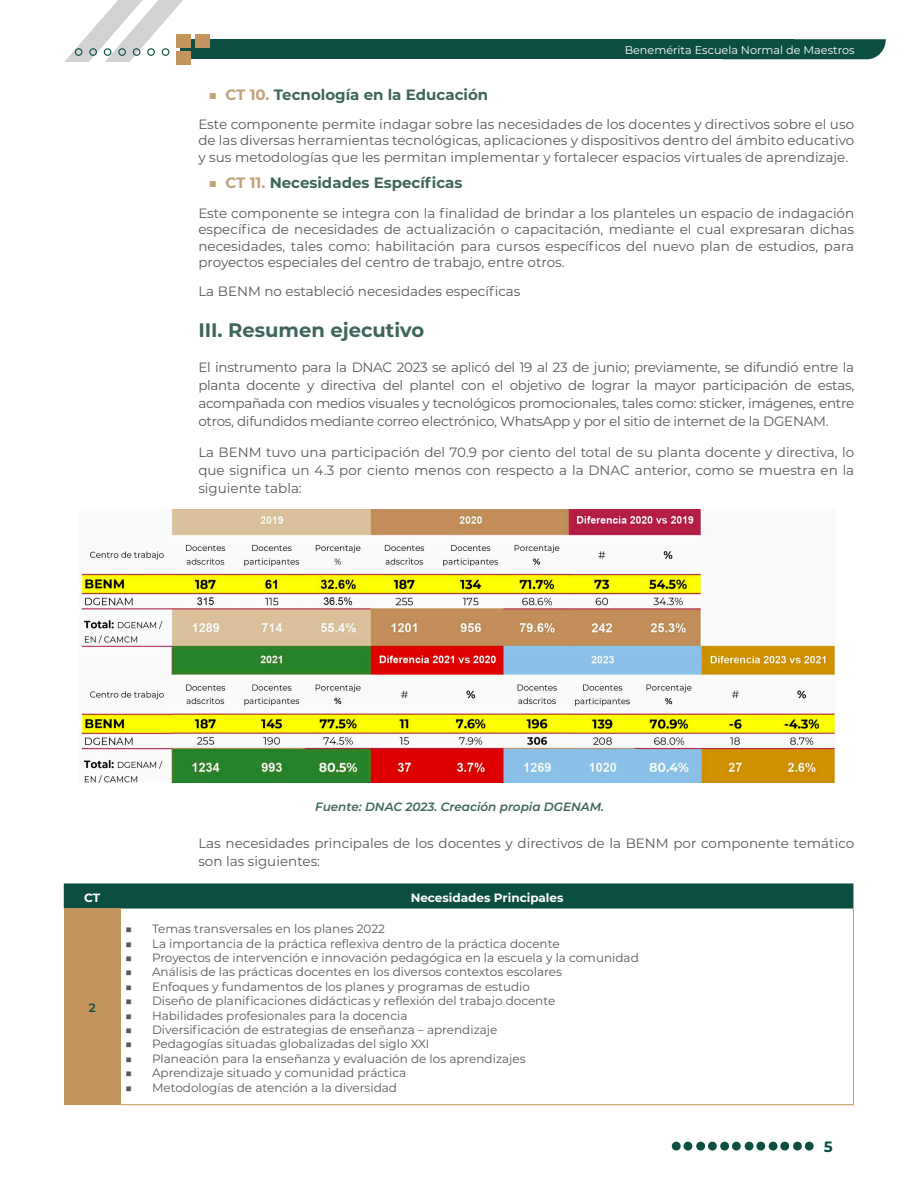
<style>
.page{position:relative;width:918px;height:1188px;background:#fff}
.page>*{position:absolute;margin:0;border:0;box-sizing:border-box;transform-origin:0 0}
.parrafo_1{font:700 19.5px "Montserrat";color:#3d655b}
.t1{font:700 15px "Montserrat";color:#3d655b}
.t2{font:700 15px "Montserrat";color:#0d4e42}
.parrafo_1-2{font:13.5px/18px "Montserrat";color:#57585a;text-align:justify}
.t3{font:12px "Montserrat";color:#57585a}
.parrafo_1-3{font:italic 600 12px "Montserrat";color:#3d655b}
.t4{font:700 12px "Montserrat";color:#fff}
.t5{font:600 12px "Montserrat";color:#0d4e42}
.t6{font:11.25px "Montserrat";color:#fff}
.s1{color:#c0a077}
.s2{font-weight:700}
</style>
<div class="page">
<div style="left:180px;top:39px;width:613px;height:20px;background:#0d4e42"></div>
<svg style="left:793px;top:39px;width:93px;height:20px;background:#1a574c"></svg>
<svg style="left:64px;top:0;width:119px;height:62px"></svg>
<div style="left:672px;top:1142px;width:9px;height:9px;background:#0d4e42;border-radius:50%"></div>
<div style="left:684px;top:1142px;width:8px;height:9px;background:#0d4e42;border-radius:50%"></div>
<div style="left:696px;top:1142px;width:9px;height:9px;background:#0d4e42;border-radius:50%"></div>
<div style="left:708px;top:1142px;width:9px;height:9px;background:#0d4e42;border-radius:50%"></div>
<div style="left:720px;top:1142px;width:9px;height:9px;background:#0d4e42;border-radius:50%"></div>
<div style="left:732px;top:1142px;width:9px;height:9px;background:#0d4e42;border-radius:50%"></div>
<div style="left:745px;top:1142px;width:9px;height:9px;background:#0d4e42;border-radius:50%"></div>
<div style="left:756px;top:1142px;width:9px;height:9px;background:#0d4e42;border-radius:50%"></div>
<div style="left:769px;top:1142px;width:8px;height:9px;background:#0d4e42;border-radius:50%"></div>
<div style="left:780px;top:1142px;width:9px;height:9px;background:#0d4e42;border-radius:50%"></div>
<div style="left:793px;top:1142px;width:9px;height:9px;background:#0d4e42;border-radius:50%"></div>
<div style="left:805px;top:1142px;width:9px;height:9px;background:#0d4e42;border-radius:50%"></div>
<div style="left:195px;top:34px;width:15px;height:14px;background:#c3945d"></div>
<div style="left:177px;top:34px;width:14px;height:14px;background:#c3945d"></div>
<div style="left:177px;top:51px;width:14px;height:14px;background:#c3945d"></div>
<svg style="left:64px;top:883px;width:789px;height:26px;background:#155448"></svg>
<div style="left:64px;top:909px;width:57px;height:196px;background:#c3945d"></div>
<hr style="left:853px;top:909px;width:1px;height:195px;background:#c3945d">
<hr style="left:121px;top:1104px;width:733px;height:1px;background:#c3945d">
<img style="left:80px;top:510px;width:756px;height:273px">
<p class="t6" style="left:625px;top:42px;width:232px">Benemérita Escuela Normal de Maestros</p>
<p class="t1" style="left:208px;top:83px;width:281px"><span class="s1">■ CT 10.</span> Tecnología en la Educación</p>
<p class="parrafo_1-2" style="left:198px;top:115px;width:657px;line-height:16.5px">Este componente permite indagar sobre las necesidades de los docentes y directivos sobre el uso de las diversas herramientas tecnológicas, aplicaciones y dispositivos dentro del ámbito educativo y sus metodologías que les permitan implementar y fortalecer espacios virtuales de aprendizaje.</p>
<p class="t1" style="left:208px;top:172px;width:256px"><span class="s1">■ CT 11.</span> Necesidades Específicas</p>
<p class="parrafo_1-2" style="left:198px;top:204px;width:657px;line-height:16.5px">Este componente se integra con la finalidad de brindar a los planteles un espacio de indagación específica de necesidades de actualización o capacitación, mediante el cual expresaran dichas necesidades, tales como: habilitación para cursos específicos del nuevo plan de estudios, para proyectos especiales del centro de trabajo, entre otros.</p>
<p class="parrafo_1-2" style="left:198px;top:282px;width:324px">La BENM no estableció necesidades específicas</p>
<p class="parrafo_1" style="left:198px;top:316px;width:228px">III. Resumen ejecutivo</p>
<p class="parrafo_1-2" style="left:198px;top:358px;width:657px">El instrumento para la DNAC 2023 se aplicó del 19 al 23 de junio; previamente, se difundió entre la planta docente y directiva del plantel con el objetivo de lograr la mayor participación de estas, acompañada con medios visuales y tecnológicos promocionales, tales como: sticker, imágenes, entre otros, difundidos mediante correo electrónico, WhatsApp y por el sitio de internet de la DGENAM.</p>
<p class="parrafo_1-2" style="left:198px;top:443px;width:657px">La BENM tuvo una participación del 70.9 por ciento del total de su planta docente y directiva, lo que significa un 4.3 por ciento menos con respecto a la DNAC anterior, como se muestra en la siguiente tabla:</p>
<p class="parrafo_1-3" style="left:315px;top:799px;width:290px">Fuente: DNAC 2023. Creación propia DGENAM.</p>
<p class="parrafo_1-2" style="left:198px;top:833px;width:657px">Las necesidades principales de los docentes y directivos de la BENM por componente temático son las siguientes:</p>
<p class="t4" style="left:84px;top:889px;width:18px">CT</p>
<p class="t4" style="left:411px;top:889px;width:154px">Necesidades Principales</p>
<p class="t5" style="left:89px;top:1000px;width:8px">2</p>
<p class="t3" style="left:125px;top:921px;width:262px"><span class="s2">■</span> Temas transversales en los planes 2022</p>
<p class="t3" style="left:125px;top:935px;width:436px"><span class="s2">■</span> La importancia de la práctica reflexiva dentro de la práctica docente</p>
<p class="t3" style="left:125px;top:950px;width:515px"><span class="s2">■</span> Proyectos de intervención e innovación pedagógica en la escuela y la comunidad</p>
<p class="t3" style="left:125px;top:964px;width:438px"><span class="s2">■</span> Análisis de las prácticas docentes en los diversos contextos escolares</p>
<p class="t3" style="left:125px;top:978px;width:406px"><span class="s2">■</span> Enfoques y fundamentos de los planes y programas de estudio</p>
<p class="t3" style="left:125px;top:993px;width:432px"><span class="s2">■</span> Diseño de planificaciones didácticas y reflexión del trabajo docente</p>
<p class="t3" style="left:125px;top:1007px;width:284px"><span class="s2">■</span> Habilidades profesionales para la docencia</p>
<p class="t3" style="left:125px;top:1022px;width:374px"><span class="s2">■</span> Diversificación de estrategias de enseñanza – aprendizaje</p>
<p class="t3" style="left:125px;top:1036px;width:306px"><span class="s2">■</span> Pedagogías situadas globalizadas del siglo XXI</p>
<p class="t3" style="left:125px;top:1050px;width:402px"><span class="s2">■</span> Planeación para la enseñanza y evaluación de los aprendizajes</p>
<p class="t3" style="left:125px;top:1065px;width:283px"><span class="s2">■</span> Aprendizaje situado y comunidad práctica</p>
<p class="t3" style="left:125px;top:1079px;width:274px"><span class="s2">■</span> Metodologías de atención a la diversidad</p>
<p class="t2" style="left:824px;top:1136px;width:10px">5</p>
</div>
